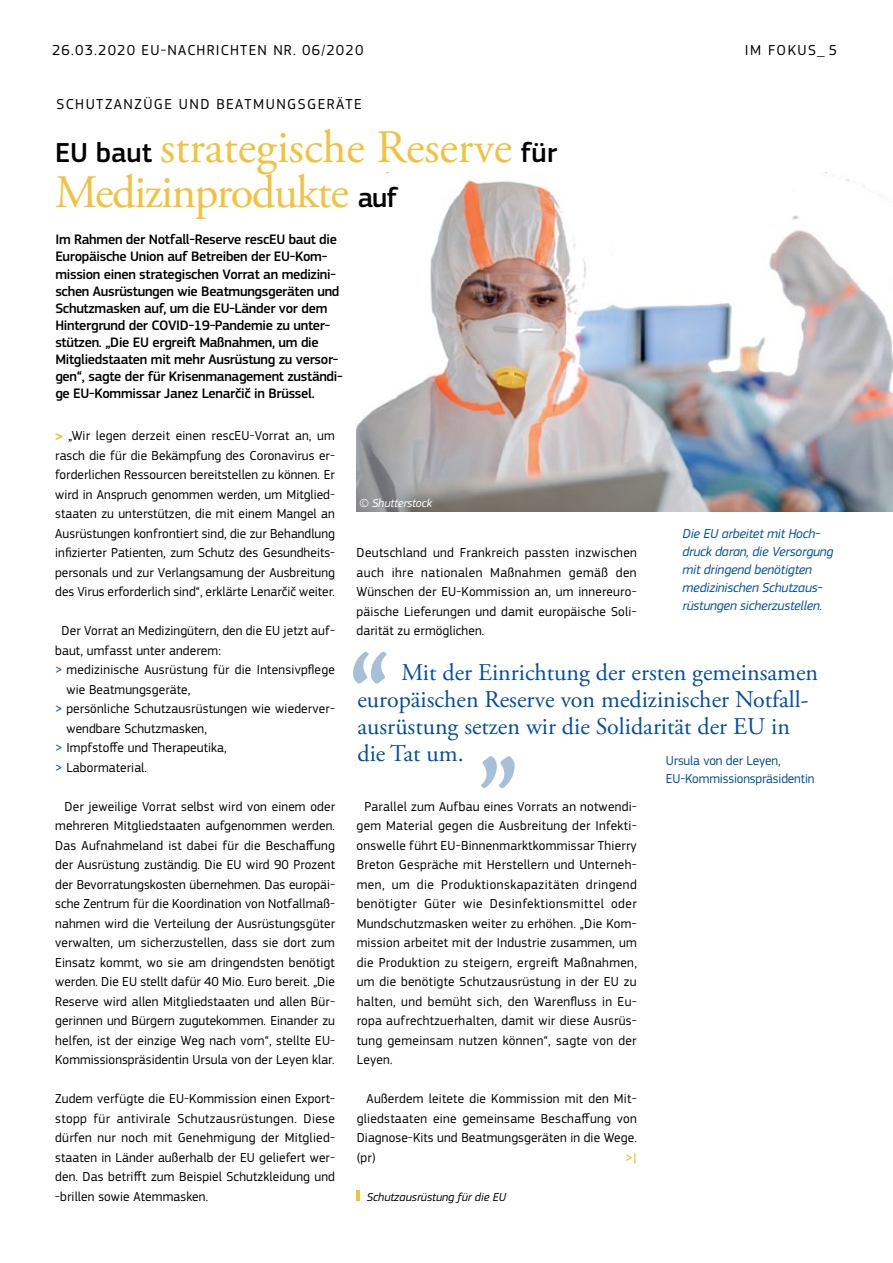
<style>
.page{position:relative;width:893px;height:1263px;background:#fff}
.page>*{position:absolute;margin:0;border:0;box-sizing:border-box;transform-origin:0 0}
.t1{font:144px "EC Square Sans Pro";color:#a7c0d7}
.t2{font:46.5px/45px "Adobe Garamond Pro";letter-spacing:-.005em;color:#f2c23e}
.t3{font:24px/27px "Adobe Garamond Pro";color:#034ea2}
.t4{font:15px "EC Square Sans Pro";letter-spacing:.08em;color:#000}
.t5{font:15px "EC Square Sans Pro";letter-spacing:.1em;color:#000}
.t6{font:500 14.25px/17.1px "EC Square Sans Pro";letter-spacing:-.02em;color:#000}
.t7{font:13.5px/19.5px "EC Square Sans Pro";letter-spacing:.01em;color:#000;text-align:justify}
.t8{font:italic 13.5px/18px "EC Square Sans Pro";letter-spacing:-.01em;color:#034ea2}
.t9{font:13.5px/18px "EC Square Sans Pro";letter-spacing:-.01em;color:#034ea2}
.t10{font:500 13.5px "EC Square Sans Pro";color:#f2c23e}
.t11{font:italic 12px "EC Square Sans Pro";color:#000}
.t12{font:italic 12px "EC Square Sans Pro";letter-spacing:-.01em;color:#fff}
.s1{font-family:"EC Square Sans Pro";font-weight:500;font-size:28.5px;color:#000}
.s2{font-family:"Helvetica Neue LT";font-weight:700;font-stretch:condensed;color:#edc52a}
.s3{color:#034ea2}
</style>
<div class="page">
<img style="left:357px;top:173px;width:536px;height:339px">
<svg style="left:357px;top:1191px;width:3px;height:10px"></svg>
<p class="t4" style="left:52px;top:42px;width:313px">26.03.2020 EU-NACHRICHTEN NR. 06/2020</p>
<p class="t5" style="left:56px;top:95px;width:242px">Schutzanzüge und Beatmungsger</p>
<p class="t4" style="left:336px;top:95px;width:25px">äte</p>
<h2 class="t2" style="left:55px;top:126px;width:503px"><span class="s1">EU baut</span> strategische Reserve <span class="s1">für<br></span>Medizinprodukte <span class="s1">auf</span></h2>
<p class="t6" style="left:55px;top:231px;width:289px">Im Rahmen der Notfall-Reserve rescEU baut die Europäische Union auf Betreiben der EU-Kom&shy;mission einen strategischen Vorrat an medizini&shy;schen Ausrüstungen wie Beatmungsgeräten und Schutzmasken auf, um die EU-Länder vor dem Hintergrund der COVID-19-Pandemie zu unter&shy;stützen. „Die EU ergreift Maßnahmen, um die Mitgliedstaaten mit mehr Ausrüstung zu versor&shy;gen“, sagte der für Krisenmanagement zuständi&shy;ge EU-Kommissar Janez Lenarčič in Brüssel.</p>
<p class="t4" style="left:745px;top:41px;width:53px">im fokus</p>
<p class="t4" style="left:817px;top:41px;width:21px">_ 5</p>
<p class="t7" style="left:55px;top:426px;width:281px"><span class="s2">&gt;</span> „Wir legen derzeit einen rescEU-Vorrat an, um rasch die für die Bekämpfung des Coronavirus er&shy;forderlichen Ressourcen bereitstellen zu können. Er wird in Anspruch genommen werden, um Mitglied&shy;staaten zu unterstützen, die mit einem Mangel an Ausrüstungen konfrontiert sind, die zur Behandlung infizierter Patienten, zum Schutz des Gesundheits&shy;personals und zur Verlangsamung der Ausbreitung des Virus erforderlich sind“, erklärte Lenarčič weiter.</p>
<p class="t7" style="left:62px;top:621px;width:275px">Der Vorrat an Medizingütern, den die EU jetzt auf-</p>
<p class="t7" style="left:55px;top:641px;width:167px">baut, umfasst unter anderem:</p>
<p class="t7" style="left:55px;top:660px;width:281px"><span class="s3">&gt;</span> medizinische Ausrüstung für die Intensivpflege</p>
<p class="t7" style="left:66px;top:680px;width:125px">wie Beatmungsgeräte,</p>
<p class="t7" style="left:55px;top:699px;width:281px"><span class="s3">&gt;</span> persönliche Schutzausrüstungen wie wiederver-</p>
<p class="t7" style="left:66px;top:719px;width:142px">wendbare Schutzmasken,</p>
<p class="t7" style="left:55px;top:738px;width:173px"><span class="s3">&gt;</span> Impfstoffe und Therapeutika,</p>
<p class="t7" style="left:55px;top:758px;width:93px"><span class="s3">&gt;</span> Labormaterial.</p>
<p class="t7" style="left:55px;top:797px;width:281px;text-indent:9px">Der jeweilige Vorrat selbst wird von einem oder mehreren Mitgliedstaaten aufgenommen werden.<br>Das Aufnahmeland ist dabei für die Beschaffung der Ausrüstung zuständig. Die EU wird 90 Prozent der Bevorratungskosten übernehmen. Das europäi&shy;sche Zentrum für die Koordination von Notfallmaß&shy;nahmen wird die Verteilung der Ausrüstungsgüter verwalten, um sicherzustellen, dass sie dort zum Einsatz kommt, wo sie am dringendsten benötigt werden. Die EU stellt dafür 40 Mio. Euro bereit. „Die Reserve wird allen Mitgliedstaaten und allen Bür&shy;gerinnen und Bürgern zugutekommen. Einander zu helfen, ist der einzige Weg nach vorn“, stellte EU-Kommissionspräsidentin Ursula von der Leyen klar.</p>
<p class="t7" style="left:55px;top:1089px;width:281px">Zudem verfügte die EU-Kommission einen Export&shy;stopp für antivirale Schutzausrüstungen. Diese dürfen nur noch mit Genehmigung der Mitglied&shy;staaten in Länder außerhalb der EU geliefert wer&shy;den. Das betrifft zum Beispiel Schutzkleidung und -brillen sowie Atemmasken.</p>
<p class="t12" style="left:360px;top:496px;width:74px">© Shutterstock</p>
<p class="t7" style="left:357px;top:543px;width:282px">Deutschland und Frankreich passten inzwischen auch ihre nationalen Maßnahmen gemäß den Wünschen der EU-Kommission an, um innereuro&shy;päische Lieferungen und damit europäische Soli&shy;darität zu ermöglichen.</p>
<p class="t8" style="left:682px;top:525px;width:152px">Die EU arbeitet mit Hoch&shy;druck daran, die Versorgung mit dringend benötigten medizinischen Schutzaus&shy;rüstungen sicherzustellen.</p>
<h1 class="t1" style="left:347px;top:628px;width:174px">“ „</h1>
<h3 class="t3" style="left:357px;top:660px;width:462px;text-indent:44px">Mit der Einrichtung der ersten gemeinsamen europäischen Reserve von medizinischer Notfall&shy;ausrüstung setzen wir die Solidarität der EU in die Tat um.</h3>
<p class="t9" style="left:666px;top:752px;width:150px">Ursula von der Leyen,<br>EU-Kommissionspräsidentin</p>
<p class="t7" style="left:357px;top:797px;width:282px;text-indent:8px">Parallel zum Aufbau eines Vorrats an notwendi&shy;gem Material gegen die Ausbreitung der Infekti&shy;onswelle führt EU-Binnenmarktkommissar Thierry Breton Gespräche mit Herstellern und Unterneh&shy;men, um die Produktionskapazitäten dringend benötigter Güter wie Desinfektionsmittel oder Mundschutzmasken weiter zu erhöhen. „Die Kom&shy;mission arbeitet mit der Industrie zusammen, um die Produktion zu steigern, ergreift Maßnahmen, um die benötigte Schutzausrüstung in der EU zu halten, und bemüht sich, den Warenfluss in Eu&shy;ropa aufrechtzuerhalten, damit wir diese Ausrüs&shy;tung gemeinsam nutzen können“, sagte von der Leyen.</p>
<p class="t7" style="left:357px;top:1089px;width:282px;text-indent:10px">Außerdem leitete die Kommission mit den Mit&shy;gliedstaaten eine gemeinsame Beschaffung von Diagnose-Kits und Beatmungsgeräten in die Wege. (pr)</p>
<p class="t10" style="left:626px;top:1149px;width:13px">&gt;|</p>
<p class="t11" style="left:367px;top:1190px;width:141px">Schutzausrüstung für die EU</p>
</div>
